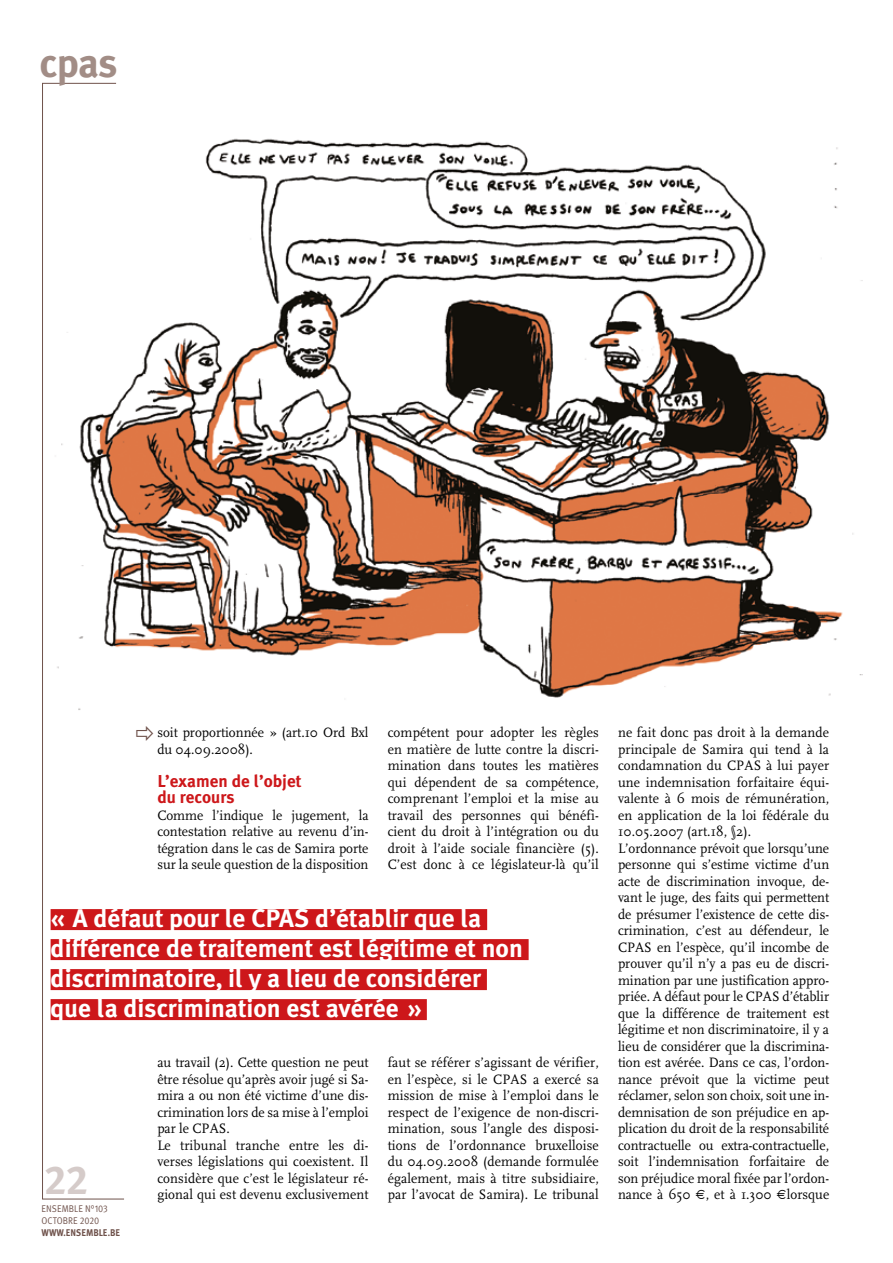
<style>
.page{position:relative;width:893px;height:1263px;background:#fff}
.page>*{position:absolute;margin:0;border:0;box-sizing:border-box;transform-origin:0 0}
.t1{font:700 40.5px "Meta Plus";color:#a28d86}
.t2{font:40.5px "Meta Plus Bold Caps";color:#d5cbc9}
.t3{font:700 25.5px/30px "Meta Plus";color:#fff}
.t4{font:700 17.25px/16.5px "Meta Plus";color:#cd171a}
.t5{font:14.25px/16.5px "FF Scala";color:#000;scale:.95 1}
.t6{font:9.75px/12px "Meta Pro";letter-spacing:.01em;color:#6f524b;scale:.9 1}
.t7{font:700 9.75px "Meta Plus";color:#6f524b;scale:.9 1}
.s1{font-family:"Times"}
</style>
<div class="page">
<svg style="left:42px;top:83px;width:82px;height:1116px"></svg>
<img style="left:48px;top:133px;width:814px;height:578px">
<div style="left:51px;top:909px;width:436px;height:21px;background:#cd171a"></div>
<div style="left:51px;top:939px;width:478px;height:21px;background:#cd171a"></div>
<div style="left:51px;top:969px;width:436px;height:21px;background:#cd171a"></div>
<div style="left:51px;top:999px;width:376px;height:21px;background:#cd171a"></div>
<h1 class="t1" style="left:40px;top:39px;width:80px">cpas</h1>
<p class="t5" style="left:157px;top:724px;width:224px">soit proportionnée » (art.10 Ord Bxl du 04.09.2008).</p>
<p class="t4" style="left:157px;top:772px;width:146px">L’examen de l’objet du recours</p>
<p class="t5" style="left:157px;top:807px;width:224px;text-align:justify">Comme l’indique le jugement, la contestation relative au revenu d’in&shy;tégration dans le cas de Samira porte sur la seule question de la disposition</p>
<p class="t5" style="left:388px;top:724px;width:224px;text-align:justify">compétent pour adopter les règles en matière de lutte contre la discri&shy;mination dans toutes les matières qui dépendent de sa compétence, comprenant l’emploi et la mise au travail des personnes qui bénéfi&shy;cient du droit à l’intégration ou du droit à l’aide sociale financière (5).<br>C’est donc à ce législateur-là qu’il</p>
<h2 class="t3" style="left:51px;top:903px;width:474px">« A défaut pour le CPAS d’établir que la différence de traitement est légitime et non discriminatoire, il y a lieu de considérer que la discrimination est avérée »</h2>
<h1 class="t2" style="left:45px;top:1156px;width:45px">22</h1>
<p class="t6" style="left:42px;top:1203px;width:75px">ENSEMBLE N°103<br>OCTOBRE 2020</p>
<p class="t7" style="left:41px;top:1227px;width:89px">www.ensemble.be</p>
<p class="t5" style="left:157px;top:1054px;width:224px">au travail (2). Cette question ne peut être résolue qu’après avoir jugé si Sa&shy;mira a ou non été victime d’une dis&shy;crimination lors de sa mise à l’emploi par le CPAS.<br>Le tribunal tranche entre les di&shy;verses législations qui coexistent. Il considère que c’est le législateur ré&shy;gional qui est devenu exclusivement</p>
<p class="t5" style="left:388px;top:1054px;width:224px;text-align:justify">faut se référer s’agissant de vérifier, en l’espèce, si le CPAS a exercé sa mission de mise à l’emploi dans le respect de l’exigence de non-discri&shy;mination, sous l’angle des disposi&shy;tions de l’ordonnance bruxelloise du 04.09.2008 (demande formulée également, mais à titre subsidiaire, par l’avocat de Samira). Le tribunal</p>
<p class="t5" style="left:618px;top:724px;width:224px">ne fait donc pas droit à la demande principale de Samira qui tend à la condamnation du CPAS à lui payer une indemnisation forfaitaire équi&shy;valente à 6 mois de rémunération, en application de la loi fédérale du 10.05.2007 (art.18, §2).<br>L’ordonnance prévoit que lorsqu’une personne qui s’estime victime d’un acte de discrimination invoque, de&shy;vant le juge, des faits qui permettent de présumer l’existence de cette dis&shy;crimination, c’est au défendeur, le CPAS en l’espèce, qu’il incombe de prouver qu’il n’y a pas eu de discri&shy;mination par une justification appro&shy;priée. A défaut pour le CPAS d’établir que la différence de traitement est légitime et non discriminatoire, il y a lieu de considérer que la discrimina&shy;tion est avérée. Dans ce cas, l’ordon&shy;nance prévoit que la victime peut réclamer, selon son choix, soit une in&shy;demnisation de son préjudice en ap&shy;plication du droit de la responsabilité contractuelle ou extra-contractuelle, soit l’indemnisation forfaitaire de son préjudice moral fixée par l’ordon&shy;nance à 650 <span class="s1">€</span>, et à 1.300 <span class="s1">€</span>lorsque</p>
</div>
